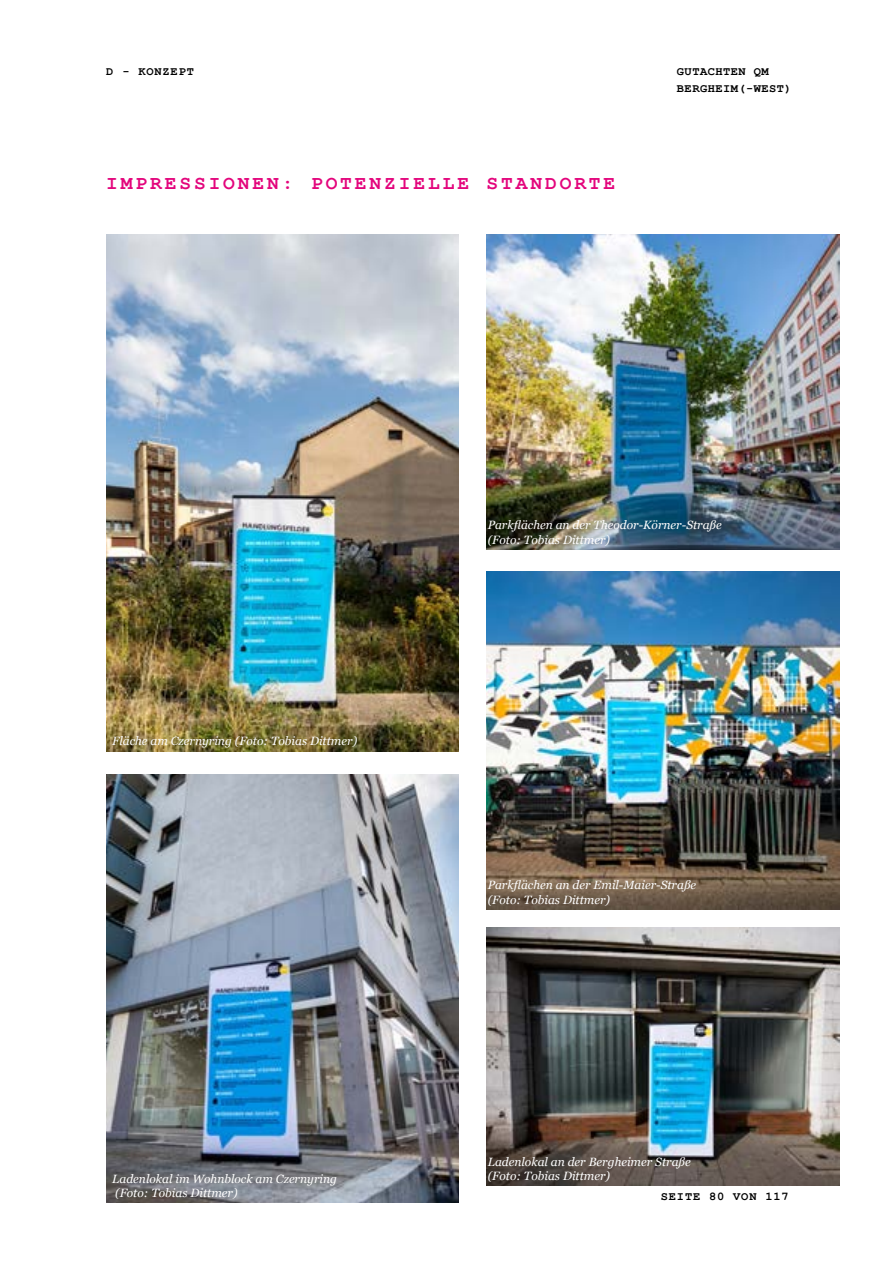
<style>
.page{position:relative;width:893px;height:1263px;background:#fff}
.page>*{position:absolute;margin:0;border:0;box-sizing:border-box;transform-origin:0 0}
.t1{font:700 19.5px "Courier New";letter-spacing:.15em;color:#e3057c}
.t2{font:italic 12px/14.4px "Georgia";color:#fff}
.t3{font:700 12px/16.5px "Courier New";letter-spacing:.04em;color:#000}
.t4{font:700 12px "Courier New";letter-spacing:.07em;color:#000}
</style>
<div class="page">
<img style="left:487px;top:572px;width:352px;height:338px">
<img style="left:487px;top:235px;width:352px;height:314px">
<img style="left:107px;top:235px;width:352px;height:516px">
<img style="left:106px;top:774px;width:353px;height:429px">
<img style="left:487px;top:928px;width:352px;height:257px">
<p class="t4" style="left:106px;top:64px;width:89px">D - KONZEPT</p>
<p class="t3" style="left:677px;top:63px;width:116px">GUTACHTEN QM<br>BERGHEIM(-WEST)</p>
<h1 class="t1" style="left:106px;top:171px;width:510px">IMPRESSIONEN: POTENZIELLE STANDORTE</h1>
<p class="t2" style="left:112px;top:734px;width:246px">Fläche am Czernyring (Foto: Tobias Dittmer)</p>
<p class="t2" style="left:112px;top:1171px;width:226px">Ladenlokal im Wohnblock am Czernyring (Foto: Tobias Dittmer)</p>
<p class="t2" style="left:488px;top:518px;width:236px">Parkflächen an der Theodor-Körner-Straße (Foto: Tobias Dittmer)</p>
<p class="t2" style="left:488px;top:878px;width:210px">Parkflächen an der Emil-Maier-Straße (Foto: Tobias Dittmer)</p>
<p class="t2" style="left:488px;top:1154px;width:205px">Ladenlokal an der Bergheimer Straße (Foto: Tobias Dittmer)</p>
<p class="t4" style="left:661px;top:1189px;width:129px">SEITE 80 VON 117</p>
</div>
